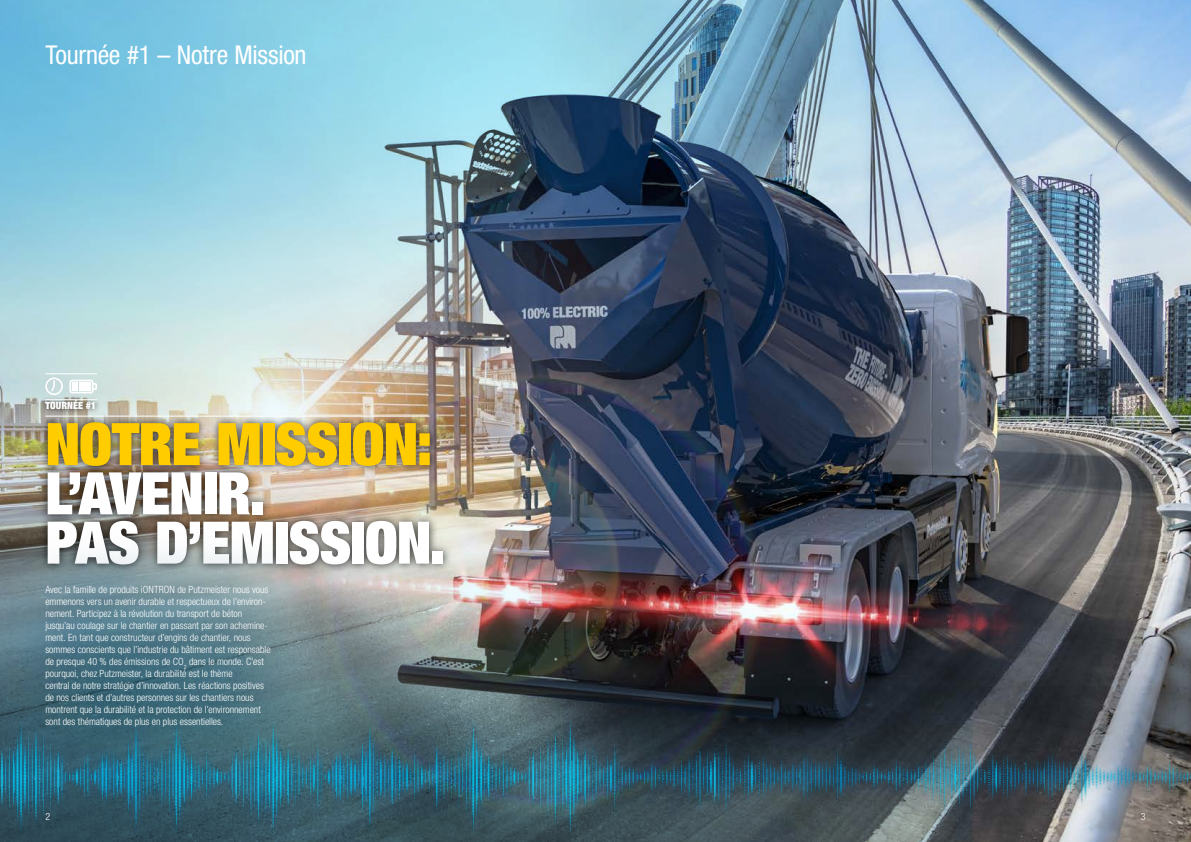
<style>
.page{position:relative;width:1191px;height:842px;background:#fff}
.page>*{position:absolute;margin:0;border:0;box-sizing:border-box;transform-origin:0 0}
.t1{font:900 condensed 58.8px/49.3px "Helvetica Neue LT Pro";letter-spacing:-.015em;color:#fff}
.t2{font:900 condensed 58.8px "Helvetica Neue LT Pro";letter-spacing:-.015em;color:#fc0}
.t3{font:condensed 26px "Helvetica Neue LT Pro";letter-spacing:-.01em;color:#fff}
.t4{font:300 condensed 10px/12px "Helvetica Neue LT Pro";color:#fff}
.t5{font:900 condensed 10px "Helvetica Neue LT Pro";color:#fff}
</style>
<div class="page">
<img style="left:0;top:0;width:1191px;height:687px">
<img style="left:0;top:122px;width:972px;height:565px">
<img style="left:0;top:687px;width:1191px;height:155px">
<div style="left:0;top:714px;width:1191px;height:125px;background:#009ee3;opacity:.75"></div>
<div style="left:38px;top:413px;width:414px;height:160px;background:#000;opacity:.75"></div>
<div style="left:39px;top:394px;width:62px;height:21px;background:#000;opacity:.75"></div>
<hr style="left:45px;top:399px;width:52px;height:1px;background:#fff">
<hr style="left:45px;top:416px;width:384px;height:1px;background:#fff">
<hr style="left:45px;top:373px;width:52px;height:1px;background:#fff">
<div style="left:0;top:524px;width:337px;height:272px;background:#00466b;opacity:.75"></div>
<svg style="left:69px;top:380px;width:28px;height:13px"></svg>
<div style="left:45px;top:377px;width:18px;height:18px;border:2px solid #fff;border-radius:50%"></div>
<svg style="left:50px;top:381px;width:6px;height:12px"></svg>
<h2 class="t3" style="left:45px;top:40px;width:263px">Tournée #1 – Notre Mission</h2>
<p class="t5" style="left:45px;top:399px;width:52px">TOURNÉE #1</p>
<h1 class="t2" style="left:45px;top:406px;width:388px">NOTRE MISSION:</h1>
<h1 class="t1" style="left:45px;top:467px;width:401px">L’AVENIR.<br>PAS D’EMISSION.</h1>
<p class="t4" style="left:45px;top:584px;width:227px">Avec la famille de produits iONTRON de Putzmeister nous vous emmenons vers un avenir durable et respectueux de l’environ&shy;nement. Participez à la révolution du transport de béton jusqu’au coulage sur le chantier en passant par son achemine&shy;ment. En tant que constructeur d’engins de chantier, nous sommes conscients que l’industrie du bâtiment est responsable de presque 40 % des émissions de CO<sub>2</sub> dans le monde. C’est pourquoi, chez Putzmeister, la durabilité est le thème<br>central de notre stratégie d’innovation. Les réactions positives de nos clients et d’autres personnes sur les chantiers nous montrent que la durabilité et la protection de l’environnement sont des thématiques de plus en plus essentielles.</p>
<p class="t4" style="left:45px;top:810px;width:6px">2</p>
<p class="t4" style="left:1140px;top:810px;width:6px">3</p>
</div>
